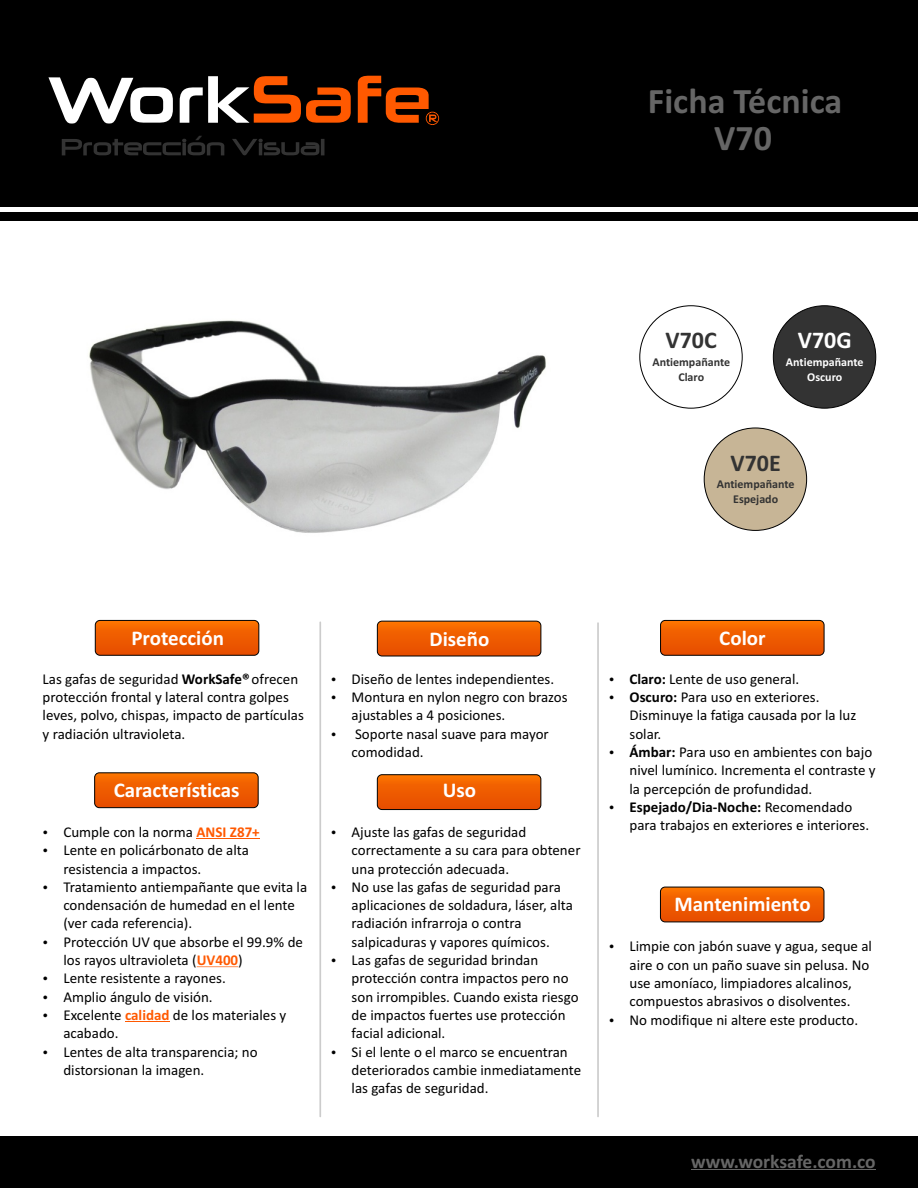
<style>
.page{position:relative;width:918px;height:1188px;background:#fff}
.page>*{position:absolute;margin:0;border:0;box-sizing:border-box;transform-origin:0 0}
.t1{font:700 36px "Calibri";color:#666}
.t2{font:26.25px "Neuropolitical";color:#333}
.t3{font:700 24px "Calibri";color:#333}
.t4{font:700 24px "Calibri";color:#fff}
.t5{font:700 21px "Calibri";color:#fff}
.t6{font:700 19.5px "Calibri";letter-spacing:-.005em;color:#666}
.t7{font:15px/18.3px "Calibri";color:#000}
.t8{font:700 12px/14.7px "Calibri";color:#333;text-align:center}
.t9{font:700 12px/14.7px "Calibri";color:#fff;text-align:center}
.s1{font-weight:700}
.s2{font-weight:700;color:#ff5900}
</style>
<div class="page">
<div style="left:0;top:0;width:918px;height:206px;background:#000"></div>
<div style="left:0;top:212px;width:918px;height:9px;background:#000"></div>
<div style="left:0;top:1136px;width:918px;height:52px;background:#000"></div>
<svg style="left:48px;top:77px;width:125px;height:47px"></svg>
<svg style="left:180px;top:76px;width:171px;height:47px"></svg>
<svg style="left:358px;top:76px;width:81px;height:49px"></svg>
<svg style="left:62px;top:139px;width:262px;height:16px"></svg>
<svg style="left:95px;top:620px;width:164px;height:35px;background:#ef5d00"></svg>
<div style="left:95px;top:620px;width:164px;height:35px;border:1px solid #000;border-radius:5px"></div>
<svg style="left:95px;top:773px;width:163px;height:35px;background:#ef5c00"></svg>
<div style="left:94px;top:773px;width:164px;height:35px;border:1px solid #000;border-radius:5px"></div>
<svg style="left:377px;top:621px;width:164px;height:35px;background:#ef5d00"></svg>
<div style="left:377px;top:621px;width:164px;height:35px;border:1px solid #000;border-radius:5px"></div>
<svg style="left:377px;top:775px;width:164px;height:35px;background:#ef5d00"></svg>
<div style="left:377px;top:774px;width:164px;height:36px;border:1px solid #000;border-radius:5px"></div>
<svg style="left:661px;top:620px;width:163px;height:35px;background:#ef5d00"></svg>
<div style="left:660px;top:620px;width:164px;height:35px;border:1px solid #000;border-radius:5px"></div>
<svg style="left:660px;top:887px;width:164px;height:35px;background:#ef5d00"></svg>
<div style="left:660px;top:887px;width:164px;height:35px;border:1px solid #000;border-radius:5px"></div>
<hr style="left:691px;top:1170px;width:185px;height:1px;background:#666">
<hr style="left:319px;top:621px;width:2px;height:496px;background:#ccc">
<hr style="left:597px;top:622px;width:2px;height:495px;background:#ccc">
<hr style="left:196px;top:838px;width:64px;height:1px;background:#ff5900">
<svg style="left:197px;top:966px;width:41px;height:1px"></svg>
<hr style="left:125px;top:1021px;width:45px;height:1px;background:#ff5900">
<img style="left:89px;top:320px;width:457px;height:213px">
<div style="left:639px;top:305px;width:104px;height:104px;background:#fff;border:1px solid #000;border-radius:50%"></div>
<div style="left:773px;top:305px;width:103px;height:104px;background:#333;border:1px solid #000;border-radius:50%"></div>
<div style="left:704px;top:428px;width:103px;height:103px;background:#c7b596;border:1px solid #000;border-radius:50%"></div>
<h2 class="t2" style="left:193px;top:136px;width:12px">´</h2>
<h3 class="t5" style="left:131px;top:629px;width:94px">Protección</h3>
<h1 class="t1" style="left:648px;top:86px;width:196px">Ficha Técnica</h1>
<h1 class="t1" style="left:714px;top:123px;width:59px">V70</h1>
<h3 class="t3" style="left:666px;top:330px;width:53px">V70C</h3>
<p class="t8" style="left:652px;top:356px;width:79px">Antiempañante<br>Claro</p>
<p class="t9" style="left:786px;top:356px;width:79px">Antiempañante<br>Oscuro</p>
<h3 class="t4" style="left:798px;top:330px;width:55px">V70G</h3>
<h3 class="t3" style="left:731px;top:453px;width:52px">V70E</h3>
<p class="t8" style="left:717px;top:478px;width:79px">Antiempañante<br>Espejado</p>
<h3 class="t5" style="left:430px;top:630px;width:61px">Diseño</h3>
<h3 class="t5" style="left:719px;top:629px;width:48px">Color</h3>
<p class="t7" style="left:43px;top:671px;width:263px">Las gafas de seguridad <span class="s1">WorkSafe®</span> ofrecen protección frontal y lateral contra golpes leves, polvo, chispas, impacto de partículas y radiación ultravioleta.</p>
<p class="t7" style="left:352px;top:671px;width:218px">Diseño de lentes independientes.<br>Montura en nylon negro con brazos ajustables a 4 posiciones.<br>Soporte nasal suave para mayor comodidad.</p>
<h3 class="t5" style="left:114px;top:782px;width:127px">Características</h3>
<h3 class="t5" style="left:443px;top:782px;width:35px">Uso</h3>
<p class="t7" style="left:63px;top:824px;width:245px">Cumple con la norma <span class="s2">ANSI Z87+<br></span>Lente en policárbonato de alta resistencia a impactos.<br>Tratamiento antiempañante que evita la condensación de humedad en el lente (ver cada referencia).<br>Protección UV que absorbe el 99.9% de los rayos ultravioleta (<span class="s2">UV400</span>)<br>Lente resistente a rayones.<br>Amplio ángulo de visión.<br>Excelente <span class="s2">calidad</span> de los materiales y acabado.<br>Lentes de alta transparencia; no distorsionan la imagen.</p>
<p class="t7" style="left:352px;top:824px;width:231px">Ajuste las gafas de seguridad correctamente a su cara para obtener una protección adecuada.<br>No use las gafas de seguridad para aplicaciones de soldadura, láser, alta radiación infrarroja o contra salpicaduras y vapores químicos.<br>Las gafas de seguridad brindan protección contra impactos pero no son irrompibles. Cuando exista riesgo de impactos fuertes use protección facial adicional.<br>Si el lente o el marco se encuentran deteriorados cambie inmediatamente las gafas de seguridad.</p>
<p class="t7" style="left:630px;top:671px;width:248px"><span class="s1">Claro:</span> Lente de uso general.<br><span class="s1">Oscuro:</span> Para uso en exteriores.<br>Disminuye la fatiga causada por la luz solar.<br><span class="s1">Ámbar:</span> Para uso en ambientes con bajo nivel lumínico. Incrementa el contraste y la percepción de profundidad.<br><span class="s1">Espejado/Dia-Noche:</span> Recomendado para trabajos en exteriores e interiores.</p>
<h3 class="t5" style="left:675px;top:896px;width:138px">Mantenimiento</h3>
<p class="t7" style="left:630px;top:939px;width:244px">Limpie con jabón suave y agua, seque al aire o con un paño suave sin pelusa. No use amoníaco, limpiadores alcalinos, compuestos abrasivos o disolventes.<br>No modifique ni altere este producto.</p>
<h3 class="t6" style="left:691px;top:1153px;width:186px">www.worksafe.com.co</h3>
</div>
